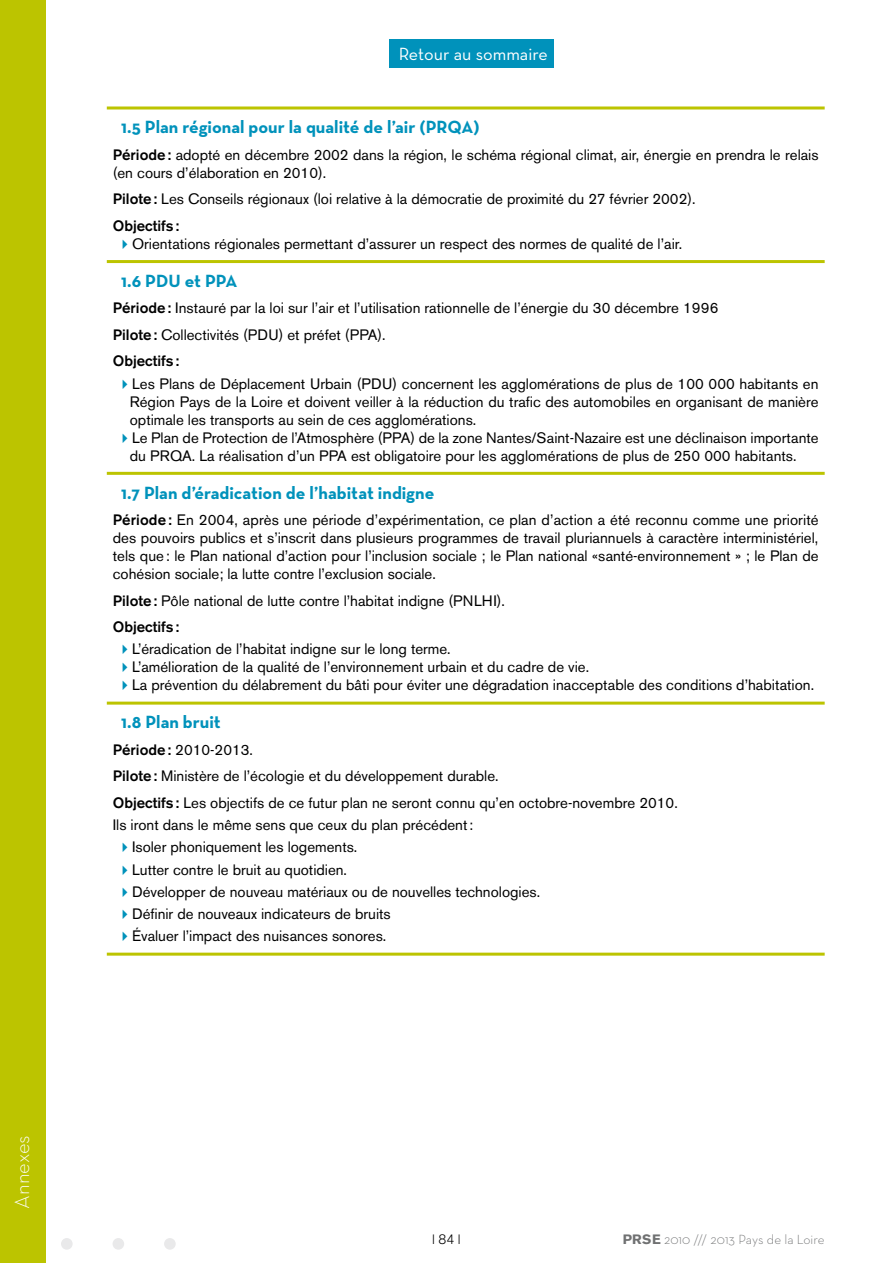
<style>
.page{position:relative;width:893px;height:1263px;background:#fff}
.page>*{position:absolute;margin:0;border:0;box-sizing:border-box;transform-origin:0 0}
.t1{font:300 21px "Neutra Text";color:#fff}
.t2{font:700 18px "Neutra Text";color:#0092bb}
.t3{font:18px "Neutra Text";color:#fff}
.t4{font:15px/18px "Akzidenz Grotesk BE";color:#000}
.t5{font:300 13.5px "Neutra Text";color:#707172}
.t6{font:300 13.5px "Akzidenz Grotesk BE";color:#000}
.s1{font-weight:500}
.s2{font-family:"Akzidenz Grotesk BE";font-weight:700}
</style>
<div class="page">
<div style="left:61px;top:1238px;width:12px;height:12px;background:#e9e9ea;border-radius:50%"></div>
<div style="left:113px;top:1238px;width:11px;height:12px;background:#e9e9ea;border-radius:50%"></div>
<div style="left:164px;top:1238px;width:12px;height:12px;background:#e9e9ea;border-radius:50%"></div>
<div style="left:0;top:0;width:45px;height:1263px;background:#bcc400"></div>
<div style="left:389px;top:40px;width:165px;height:28px;background:#0092bb"></div>
<hr style="left:107px;top:107px;width:718px;height:3px;background:#bcc400">
<hr style="left:107px;top:260px;width:718px;height:3px;background:#bcc400">
<hr style="left:107px;top:472px;width:718px;height:3px;background:#bcc400">
<hr style="left:107px;top:702px;width:718px;height:3px;background:#bcc400">
<hr style="left:107px;top:953px;width:718px;height:3px;background:#bcc400">
<h1 class="t1" style="left:14px;top:1209px;width:75px;rotate:-90deg">Annexes</h1>
<p class="t3" style="left:399px;top:47px;width:151px">Retour au sommaire</p>
<p class="t2" style="left:121px;top:120px;width:360px">1.5 Plan régional pour la qualité de l’air (PRQA)</p>
<p class="t4" style="left:113px;top:147px;width:707px"><span class="s1">Période :</span> adopté en décembre 2002 dans la région, le schéma régional climat, air, énergie en prendra le relais (en cours d’élaboration en 2010).</p>
<p class="t4" style="left:113px;top:187px;width:584px;line-height:26.5px"><span class="s1">Pilote :</span> Les Conseils régionaux (loi relative à la démocratie de proximité du 27 février 2002).<br><span class="s1">Objectifs :</span></p>
<p class="t4" style="left:132px;top:236px;width:552px">Orientations régionales permettant d’assurer un respect des normes de qualité de l’air.</p>
<p class="t2" style="left:121px;top:274px;width:118px">1.6 PDU et PPA</p>
<p class="t4" style="left:113px;top:296px;width:607px;line-height:26.5px"><span class="s1">Période :</span> Instauré par la loi sur l’air et l’utilisation rationnelle de l’énergie du 30 décembre 1996<br><span class="s1">Pilote :</span> Collectivités (PDU) et préfet (PPA).<br><span class="s1">Objectifs :</span></p>
<p class="t4" style="left:130px;top:376px;width:690px">Les Plans de Déplacement Urbain (PDU) concernent les agglomérations de plus de 100 000 habitants en Région Pays de la Loire et doivent veiller à la réduction du trafic des automobiles en organisant de manière optimale les transports au sein de ces agglomérations.<br>Le Plan de Protection de l’Atmosphère (PPA) de la zone Nantes/Saint-Nazaire est une déclinaison importante du PRQA. La réalisation d’un PPA est obligatoire pour les agglomérations de plus de 250 000 habitants.</p>
<p class="t2" style="left:121px;top:486px;width:315px">1.7 Plan d’éradication de l’habitat indigne</p>
<p class="t4" style="left:113px;top:513px;width:707px;text-align:justify"><span class="s1">Période :</span> En 2004, après une période d’expérimentation, ce plan d’action a été reconnu comme une priorité des pouvoirs publics et s’inscrit dans plusieurs programmes de travail pluriannuels à caractère interministériel, tels que : le Plan national d’action pour l’inclusion sociale ; le Plan national «santé-environnement » ; le Plan de cohésion sociale; la lutte contre l’exclusion sociale.</p>
<p class="t4" style="left:113px;top:589px;width:394px;line-height:26.5px"><span class="s1">Pilote :</span> Pôle national de lutte contre l’habitat indigne (PNLHI).<br><span class="s1">Objectifs :</span></p>
<p class="t4" style="left:132px;top:642px;width:683px">L’éradication de l’habitat indigne sur le long terme.<br>L’amélioration de la qualité de l’environnement urbain et du cadre de vie.<br>La prévention du délabrement du bâti pour éviter une dégradation inacceptable des conditions d’habitation.</p>
<p class="t2" style="left:121px;top:715px;width:101px">1.8 Plan bruit</p>
<p class="t4" style="left:113px;top:738px;width:566px;line-height:26.5px"><span class="s1">Période :</span> 2010-2013.<br><span class="s1">Pilote :</span> Ministère de l’écologie et du développement durable.<br><span class="s1">Objectifs :</span> Les objectifs de ce futur plan ne seront connu qu’en octobre-novembre 2010.</p>
<p class="t4" style="left:132px;top:815px;width:409px;line-height:22.2px;text-indent:-19px">Ils iront dans le même sens que ceux du plan précédent :<br>Isoler phoniquement les logements.<br>Lutter contre le bruit au quotidien.<br>Développer de nouveau matériaux ou de nouvelles technologies.<br>Définir de nouveaux indicateurs de bruits<br>Évaluer l’impact des nuisances sonores.</p>
<p class="t6" style="left:432px;top:1234px;width:30px">l 84 l</p>
<p class="t5" style="left:623px;top:1234px;width:203px"><span class="s2">PRSE</span> 2010 /// 2013 Pays de la Loire</p>
</div>
